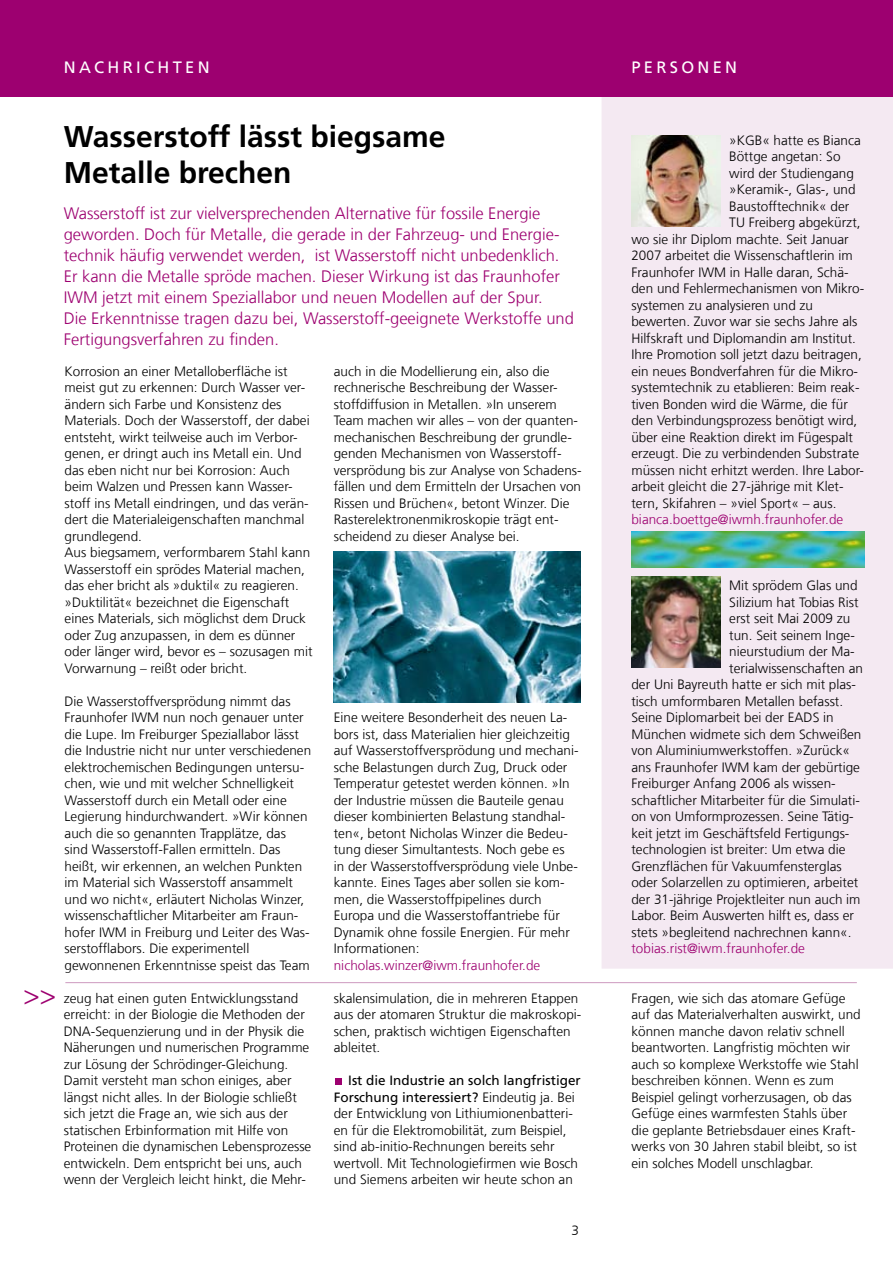
<style>
.page{position:relative;width:893px;height:1263px;background:#fff}
.page>*{position:absolute;margin:0;border:0;box-sizing:border-box;transform-origin:0 0}
.t1{font:700 30px/36px "Frutiger LT Com";color:#000}
.t2{font:300 27px "Frutiger LT Com";color:#9d0070}
.t3{font:300 16.5px/21px "Frutiger LT Com";color:#9d0070}
.t4{font:16.5px "Frutiger LT Com";letter-spacing:.2em;color:#fff}
.t5{font:300 13.5px/16.5px "Frutiger LT Com";color:#000}
.t6{font:300 13.5px "Frutiger LT Com";color:#9d0070}
.s1{font-weight:400}
</style>
<div class="page">
<div style="left:602px;top:96px;width:291px;height:872px;background:#f4e9f2"></div>
<div style="left:0;top:0;width:893px;height:96px;background:#9d0070"></div>
<div style="left:335px;top:1078px;width:7px;height:7px;background:#9d0070"></div>
<hr style="left:65px;top:982px;width:792px;height:1px;background:#cd9abf">
<img style="left:334px;top:551px;width:246px;height:151px">
<img style="left:631px;top:135px;width:90px;height:91px">
<img style="left:631px;top:577px;width:90px;height:91px">
<img style="left:631px;top:531px;width:234px;height:36px">
<p class="t4" style="left:64px;top:57px;width:122px">na chri chten</p>
<h2 class="t2" style="left:24px;top:979px;width:34px">&gt;&gt;</h2>
<h1 class="t1" style="left:64px;top:119px;width:383px">Wasserstoff lässt biegsame<br>Metalle brechen</h1>
<p class="t3" style="left:64px;top:203px;width:512px">Wasserstoff ist zur vielversprechenden Alternative für fossile Energie geworden. Doch für Metalle, die gerade in der Fahrzeug- und Energie&shy;technik häufig verwendet werden, ist Wasserstoff nicht unbedenklich.<br>Er kann die Metalle spröde machen. Dieser Wirkung ist das Fraunhofer IWM jetzt mit einem Speziallabor und neuen Modellen auf der Spur.<br>Die Erkenntnisse tragen dazu bei, Wasserstoff-geeignete Werkstoffe und Fertigungsverfahren zu finden.</p>
<p class="t5" style="left:65px;top:363px;width:249px">Korrosion an einer Metalloberfläche ist meist gut zu erkennen: Durch Wasser ver&shy;ändern sich Farbe und Konsistenz des Materials. Doch der Wasserstoff, der dabei entsteht, wirkt teilweise auch im Verbor&shy;genen, er dringt auch ins Metall ein. Und das eben nicht nur bei Korrosion: Auch beim Walzen und Pressen kann Wasser&shy;stoff ins Metall eindringen, und das verän&shy;dert die Materialeigenschaften manchmal grundlegend.<br>Aus biegsamem, verformbarem Stahl kann Wasserstoff ein sprödes Material machen, das eher bricht als »duktil« zu reagieren. »Duktilität« bezeichnet die Eigenschaft eines Materials, sich möglichst dem Druck oder Zug anzupassen, in dem es dünner oder länger wird, bevor es – sozusagen mit Vorwarnung – reißt oder bricht.</p>
<p class="t5" style="left:65px;top:693px;width:248px">Die Wasserstoffversprödung nimmt das Fraunhofer IWM nun noch genauer unter die Lupe. Im Freiburger Speziallabor lässt die Industrie nicht nur unter verschiedenen elektrochemischen Bedingungen untersu&shy;chen, wie und mit welcher Schnelligkeit Wasserstoff durch ein Metall oder eine Legierung hindurchwandert. »Wir können auch die so genannten Trapplätze, das sind Wasserstoff-Fallen ermitteln. Das heißt, wir erkennen, an welchen Punkten im Material sich Wasserstoff ansammelt und wo nicht«, erläutert Nicholas Winzer, wissenschaftlicher Mitarbeiter am Fraun&shy;hofer IWM in Freiburg und Leiter des Was&shy;serstofflabors. Die experimentell gewonnenen Erkenntnisse speist das Team</p>
<p class="t5" style="left:334px;top:363px;width:249px">auch in die Modellierung ein, also die rechnerische Beschreibung der Wasser&shy;stoffdiffusion in Metallen. »In unserem Team machen wir alles – von der quanten&shy;mechanischen Beschreibung der grundle&shy;genden Mechanismen von Wasserstoff&shy;versprödung bis zur Analyse von Schadens&shy;fällen und dem Ermitteln der Ursachen von Rissen und Brüchen«, betont Winzer. Die Rasterelektronenmikroskopie trägt ent&shy;scheidend zu dieser Analyse bei.</p>
<p class="t5" style="left:334px;top:709px;width:246px">Eine weitere Besonderheit des neuen La&shy;bors ist, dass Materialien hier gleichzeitig auf Wasserstoffversprödung und mechani&shy;sche Belastungen durch Zug, Druck oder Temperatur getestet werden können. »In der Industrie müssen die Bauteile genau dieser kombinierten Belastung standhal&shy;ten«, betont Nicholas Winzer die Bedeu&shy;tung dieser Simultantests. Noch gebe es<br>in der Wasserstoffversprödung viele Unbe&shy;kannte. Eines Tages aber sollen sie kom&shy;men, die Wasserstoffpipelines durch Europa und die Wasserstoffantriebe für Dynamik ohne fossile Energien. Für mehr Informationen:</p>
<p class="t6" style="left:334px;top:957px;width:208px">nicholas.winzer@iwm.fraunhofer.de</p>
<p class="t5" style="left:64px;top:990px;width:249px">zeug hat einen guten Entwicklungsstand erreicht: in der Biologie die Methoden der DNA-Sequenzierung und in der Physik die Näherungen und numerischen Programme zur Lösung der Schrödinger-Gleichung.<br>Damit versteht man schon einiges, aber längst nicht alles. In der Biologie schließt sich jetzt die Frage an, wie sich aus der statischen Erbinformation mit Hilfe von Proteinen die dynamischen Lebensprozesse entwickeln. Dem entspricht bei uns, auch wenn der Vergleich leicht hinkt, die Mehr-</p>
<p class="t5" style="left:334px;top:990px;width:249px">skalensimulation, die in mehreren Etappen aus der atomaren Struktur die makroskopi&shy;schen, praktisch wichtigen Eigenschaften ableitet.</p>
<p class="t5" style="left:334px;top:1072px;width:249px;text-indent:14px"><span class="s1">Ist die Industrie an solch langfristiger Forschung interessiert?</span> Eindeutig ja. Bei der Entwicklung von Lithiumionenbatteri&shy;en für die Elektromobilität, zum Beispiel, sind ab-initio-Rechnungen bereits sehr wertvoll. Mit Technologiefirmen wie Bosch und Siemens arbeiten wir heute schon an</p>
<p class="t5" style="left:571px;top:1222px;width:9px">3</p>
<p class="t4" style="left:631px;top:57px;width:25px">Pers</p>
<p class="t4" style="left:681px;top:57px;width:30px">onen</p>
<p class="t5" style="left:729px;top:132px;width:133px">»KGB« hatte es Bianca</p>
<p class="t5" style="left:729px;top:148px;width:113px">Böttge angetan: So</p>
<p class="t5" style="left:729px;top:165px;width:126px">wird der Studiengang</p>
<p class="t5" style="left:729px;top:181px;width:128px">»Keramik-, Glas-, und</p>
<p class="t5" style="left:729px;top:198px;width:122px">Baustofftechnik« der</p>
<p class="t5" style="left:729px;top:214px;width:133px">TU Freiberg abgekürzt,</p>
<p class="t5" style="left:631px;top:231px;width:219px">wo sie ihr Diplom machte. Seit Januar</p>
<p class="t5" style="left:631px;top:247px;width:223px">2007 arbeitet die Wissenschaftlerin im</p>
<p class="t5" style="left:631px;top:264px;width:219px">Fraunhofer IWM in Halle daran, Schä-</p>
<p class="t5" style="left:631px;top:280px;width:234px">den und Fehlermechanismen von Mikro-</p>
<p class="t5" style="left:631px;top:297px;width:183px">systemen zu analysieren und zu</p>
<p class="t5" style="left:631px;top:313px;width:228px">bewerten. Zuvor war sie sechs Jahre als</p>
<p class="t5" style="left:631px;top:330px;width:226px">Hilfskraft und Diplomandin am Institut.</p>
<p class="t5" style="left:631px;top:346px;width:232px">Ihre Promotion soll jetzt dazu beitragen,</p>
<p class="t5" style="left:631px;top:363px;width:228px">ein neues Bondverfahren für die Mikro-</p>
<p class="t5" style="left:631px;top:379px;width:230px">systemtechnik zu etablieren: Beim reak-</p>
<p class="t5" style="left:631px;top:396px;width:218px">tiven Bonden wird die Wärme, die für</p>
<p class="t5" style="left:631px;top:412px;width:227px">den Verbindungsprozess benötigt wird,</p>
<p class="t5" style="left:631px;top:429px;width:223px">über eine Reaktion direkt im Fügespalt</p>
<p class="t5" style="left:631px;top:445px;width:229px">erzeugt. Die zu verbindenden Substrate</p>
<p class="t5" style="left:631px;top:462px;width:234px">müssen nicht erhitzt werden. Ihre Labor-</p>
<p class="t5" style="left:631px;top:478px;width:214px">arbeit gleicht die 27-jährige mit Klet-</p>
<p class="t5" style="left:631px;top:495px;width:207px">tern, Skifahren – »viel Sport« – aus.</p>
<p class="t6" style="left:631px;top:511px;width:213px">bianca.boettge@iwmh.fraunhofer.de</p>
<p class="t5" style="left:729px;top:577px;width:130px">Mit sprödem Glas und</p>
<p class="t5" style="left:729px;top:594px;width:131px">Silizium hat Tobias Rist</p>
<p class="t5" style="left:729px;top:610px;width:123px">erst seit Mai 2009 zu</p>
<p class="t5" style="left:729px;top:627px;width:127px">tun. Seit seinem Inge-</p>
<p class="t5" style="left:729px;top:643px;width:127px">nieurstudium der Ma-</p>
<p class="t5" style="left:729px;top:660px;width:135px">terialwissenschaften an</p>
<p class="t5" style="left:631px;top:676px;width:226px">der Uni Bayreuth hatte er sich mit plas-</p>
<p class="t5" style="left:631px;top:693px;width:213px">tisch umformbaren Metallen befasst.</p>
<p class="t5" style="left:631px;top:709px;width:204px">Seine Diplomarbeit bei der EADS in</p>
<p class="t5" style="left:631px;top:726px;width:231px">München widmete sich dem Schweißen</p>
<p class="t5" style="left:631px;top:742px;width:220px">von Aluminiumwerkstoffen. »Zurück«</p>
<p class="t5" style="left:631px;top:759px;width:230px">ans Fraunhofer IWM kam der gebürtige</p>
<p class="t5" style="left:631px;top:775px;width:206px">Freiburger Anfang 2006 als wissen-</p>
<p class="t5" style="left:631px;top:792px;width:230px">schaftlicher Mitarbeiter für die Simulati-</p>
<p class="t5" style="left:631px;top:808px;width:224px">on von Umformprozessen. Seine Tätig-</p>
<p class="t5" style="left:631px;top:825px;width:219px">keit jetzt im Geschäftsfeld Fertigungs-</p>
<p class="t5" style="left:631px;top:841px;width:216px">technologien ist breiter: Um etwa die</p>
<p class="t5" style="left:631px;top:858px;width:212px">Grenzflächen für Vakuumfensterglas</p>
<p class="t5" style="left:631px;top:874px;width:228px">oder Solarzellen zu optimieren, arbeitet</p>
<p class="t5" style="left:631px;top:891px;width:231px">der 31-jährige Projektleiter nun auch im</p>
<p class="t5" style="left:631px;top:907px;width:224px">Labor. Beim Auswerten hilft es, dass er</p>
<p class="t5" style="left:631px;top:924px;width:222px">stets »begleitend nachrechnen kann«.</p>
<p class="t6" style="left:631px;top:940px;width:175px">tobias.rist@iwm.fraunhofer.de</p>
<p class="t5" style="left:631px;top:990px;width:231px">Fragen, wie sich das atomare Gefüge auf das Materialverhalten auswirkt, und können manche davon relativ schnell beantworten. Langfristig möchten wir auch so komplexe Werkstoffe wie Stahl beschreiben können. Wenn es zum Beispiel gelingt vorherzusagen, ob das Gefüge eines warmfesten Stahls über die geplante Betriebsdauer eines Kraft&shy;werks von 30 Jahren stabil bleibt, so ist ein solches Modell unschlagbar.</p>
</div>
